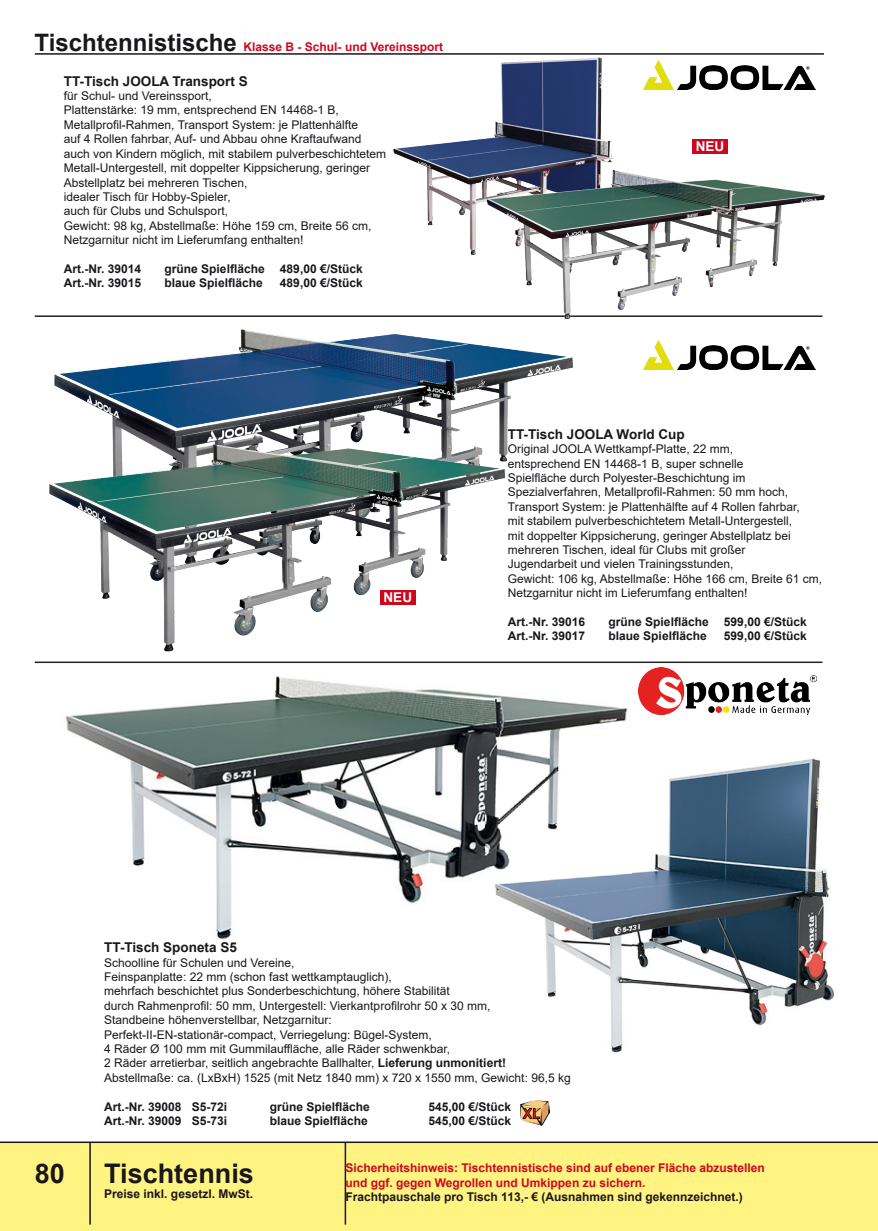
<style>
.page{position:relative;width:878px;height:1231px;background:#fff}
.page>*{position:absolute;margin:0;border:0;box-sizing:border-box;transform-origin:0 0}
.t1{font:700 27px "Arial";color:#1a171c}
.t2{font:700 13.5px "Arial";color:#1a171c}
.t3{font:700 13.5px "Arial";color:#fff}
.t4{font:12px "Arial";color:#1a171c}
.t5{font:700 12px "Arial";color:#1a171c}
.t6{font:700 12px "Arial";color:#cd071e}
.s1{font-size:24px;color:#1a171c}
.s2{font-weight:700}
</style>
<div class="page">
<div style="left:0;top:1142px;width:877px;height:88px;background:#fff381"></div>
<hr style="left:35px;top:53px;width:788px;height:2px;background:#1a171c">
<hr style="left:89px;top:1142px;width:2px;height:82px;background:#1a171c">
<hr style="left:344px;top:1142px;width:2px;height:82px;background:#1a171c">
<hr style="left:0;top:1141px;width:877px;height:1px;background:#1a171c">
<img style="left:353px;top:53px;width:323px;height:202px">
<img style="left:65px;top:663px;width:566px;height:276px">
<img style="left:546px;top:758px;width:288px;height:295px">
<img style="left:485px;top:731px;width:146px;height:216px">
<svg style="left:526px;top:661px;width:296px;height:2px"></svg>
<img style="left:520px;top:1100px;width:29px;height:25px">
<img style="left:480px;top:99px;width:345px;height:218px">
<img style="left:34px;top:278px;width:563px;height:122px">
<img style="left:34px;top:400px;width:492px;height:297px">
<img style="left:644px;top:61px;width:171px;height:29px">
<img style="left:644px;top:340px;width:171px;height:29px">
<div style="left:692px;top:139px;width:35px;height:15px;background:#cd071e"></div>
<div style="left:380px;top:590px;width:35px;height:15px;background:#cd071e"></div>
<img style="left:638px;top:668px;width:178px;height:46px">
<p class="t6" style="left:34px;top:38px;width:410px"><span class="s1">Tischtennistische</span> Klasse B - Schul- und Vereinssport</p>
<p class="t2" style="left:64px;top:71px;width:185px">TT-Tisch JOOLA Transport S</p>
<p class="t4" style="left:64px;top:88px;width:150px">für Schul- und Vereinssport,</p>
<p class="t4" style="left:64px;top:102px;width:276px">Plattenstärke: 19 mm, entsprechend EN 14468-1 B,</p>
<p class="t4" style="left:64px;top:116px;width:296px">Metallprofil-Rahmen, Transport System: je Plattenhälfte</p>
<p class="t4" style="left:64px;top:131px;width:299px">auf 4 Rollen fahrbar, Auf- und Abbau ohne Kraftaufwand</p>
<p class="t4" style="left:64px;top:145px;width:324px">auch von Kindern möglich, mit stabilem pulverbeschichtetem</p>
<p class="t4" style="left:64px;top:160px;width:308px">Metall-Untergestell, mit doppelter Kippsicherung, geringer</p>
<p class="t4" style="left:64px;top:174px;width:185px">Abstellplatz bei mehreren Tischen,</p>
<p class="t4" style="left:64px;top:188px;width:168px">idealer Tisch für Hobby-Spieler,</p>
<p class="t4" style="left:64px;top:203px;width:166px">auch für Clubs und Schulsport,</p>
<p class="t4" style="left:64px;top:217px;width:309px">Gewicht: 98 kg, Abstellmaße: Höhe 159 cm, Breite 56 cm,</p>
<p class="t4" style="left:64px;top:232px;width:241px">Netzgarnitur nicht im Lieferumfang enthalten!</p>
<p class="t5" style="left:64px;top:260px;width:79px">Art.-Nr. 39014</p>
<p class="t5" style="left:164px;top:260px;width:102px">grüne Spielfläche</p>
<p class="t5" style="left:280px;top:260px;width:84px">489,00 €/Stück</p>
<p class="t5" style="left:64px;top:275px;width:79px">Art.-Nr. 39015</p>
<p class="t5" style="left:164px;top:275px;width:100px">blaue Spielfläche</p>
<p class="t5" style="left:280px;top:275px;width:84px">489,00 €/Stück</p>
<p class="t3" style="left:383px;top:588px;width:30px">NEU</p>
<p class="t3" style="left:695px;top:137px;width:30px">NEU</p>
<p class="t2" style="left:507px;top:424px;width:178px">TT-Tisch JOOLA World Cup</p>
<p class="t4" style="left:507px;top:440px;width:227px">Original JOOLA Wettkampf-Platte, 22 mm,</p>
<p class="t4" style="left:507px;top:455px;width:237px">entsprechend EN 14468-1 B, super schnelle</p>
<p class="t4" style="left:507px;top:469px;width:239px">Spielfläche durch Polyester-Beschichtung im</p>
<p class="t4" style="left:507px;top:484px;width:282px">Spezialverfahren, Metallprofil-Rahmen: 50 mm hoch,</p>
<p class="t4" style="left:507px;top:498px;width:293px">Transport System: je Plattenhälfte auf 4 Rollen fahrbar,</p>
<p class="t4" style="left:507px;top:512px;width:286px">mit stabilem pulverbeschichtetem Metall-Untergestell,</p>
<p class="t4" style="left:507px;top:527px;width:284px">mit doppelter Kippsicherung, geringer Abstellplatz bei</p>
<p class="t4" style="left:507px;top:541px;width:239px">mehreren Tischen, ideal für Clubs mit großer</p>
<p class="t4" style="left:507px;top:556px;width:227px">Jugendarbeit und vielen Trainingsstunden,</p>
<p class="t4" style="left:507px;top:570px;width:316px">Gewicht: 106 kg, Abstellmaße: Höhe 166 cm, Breite 61 cm,</p>
<p class="t4" style="left:507px;top:584px;width:241px">Netzgarnitur nicht im Lieferumfang enthalten!</p>
<p class="t5" style="left:507px;top:613px;width:79px">Art.-Nr. 39016</p>
<p class="t5" style="left:608px;top:613px;width:102px">grüne Spielfläche</p>
<p class="t5" style="left:723px;top:613px;width:84px">599,00 €/Stück</p>
<p class="t5" style="left:507px;top:627px;width:79px">Art.-Nr. 39017</p>
<p class="t5" style="left:608px;top:627px;width:100px">blaue Spielfläche</p>
<p class="t5" style="left:723px;top:627px;width:84px">599,00 €/Stück</p>
<p class="t2" style="left:104px;top:937px;width:134px">TT-Tisch Sponeta S5</p>
<p class="t4" style="left:104px;top:954px;width:192px">Schoolline für Schulen und Vereine,</p>
<p class="t4" style="left:104px;top:968px;width:289px">Feinspanplatte: 22 mm (schon fast wettkamptauglich),</p>
<p class="t4" style="left:104px;top:982px;width:347px">mehrfach beschichtet plus Sonderbeschichtung, höhere Stabilität</p>
<p class="t4" style="left:104px;top:997px;width:387px">durch Rahmenprofil: 50 mm, Untergestell: Vierkantprofilrohr 50 x 30 mm,</p>
<p class="t4" style="left:104px;top:1011px;width:229px">Standbeine höhenverstellbar, Netzgarnitur:</p>
<p class="t4" style="left:104px;top:1026px;width:329px">Perfekt-II-EN-stationär-compact, Verriegelung: Bügel-System,</p>
<p class="t4" style="left:104px;top:1040px;width:347px">4 Räder Ø 100 mm mit Gummilauffläche, alle Räder schwenkbar,</p>
<p class="t4" style="left:104px;top:1054px;width:403px">2 Räder arretierbar, seitlich angebrachte Ballhalter, <span class="s2">Lieferung unmonitiert!</span></p>
<p class="t4" style="left:104px;top:1069px;width:468px">Abstellmaße: ca. (LxBxH) 1525 (mit Netz 1840 mm) x 720 x 1550 mm, Gewicht: 96,5 kg</p>
<p class="t5" style="left:104px;top:1097px;width:124px">Art.-Nr. 39008 S5-72i</p>
<p class="t5" style="left:270px;top:1097px;width:102px">grüne Spielfläche</p>
<p class="t5" style="left:428px;top:1097px;width:84px">545,00 €/Stück</p>
<p class="t5" style="left:104px;top:1112px;width:124px">Art.-Nr. 39009 S5-73i</p>
<p class="t5" style="left:270px;top:1112px;width:100px">blaue Spielfläche</p>
<p class="t5" style="left:428px;top:1112px;width:84px">545,00 €/Stück</p>
<p class="t6" style="left:345px;top:1159px;width:421px">Sicherheitshinweis: Tischtennistische sind auf ebener Fläche abzustellen</p>
<p class="t6" style="left:345px;top:1173px;width:301px">und ggf. gegen Wegrollen und Umkippen zu sichern.</p>
<p class="t5" style="left:345px;top:1188px;width:399px">Frachtpauschale pro Tisch 113,- € (Ausnahmen sind gekennzeichnet.)</p>
<h1 class="t1" style="left:35px;top:1154px;width:32px">80</h1>
<h1 class="t1" style="left:104px;top:1154px;width:151px">Tischtennis</h1>
<p class="t5" style="left:104px;top:1184px;width:150px">Preise inkl. gesetzl. MwSt.</p>
</div>
